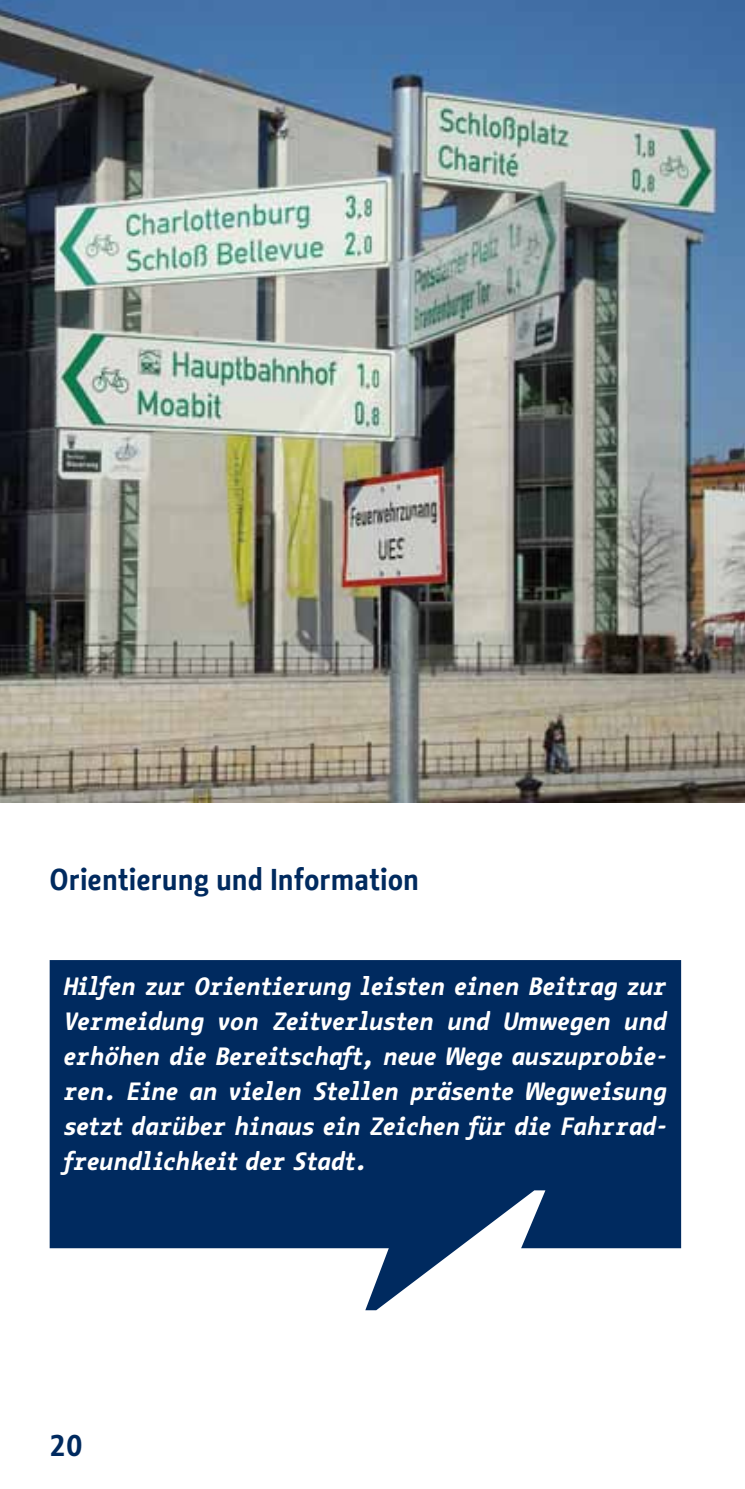
<style>
.page{position:relative;width:745px;height:1489px;background:#fff}
.page>*{position:absolute;margin:0;border:0;box-sizing:border-box;transform-origin:0 0}
._02_01_Innen_Kapitel{font:700 30px "BMF Change";color:#002a5f}
.t1{font:700 30px "BMF Change Letter";color:#002a5f}
._02_05_Innen_Teaser{font:italic 700 25px/35px "BMF Change Letter";color:#fff;text-align:justify}
</style>
<div class="page">
<svg style="left:50px;top:960px;width:630px;height:350px;fill:#002a5f"></svg>
<img style="left:0;top:0;width:744px;height:802px">
<p class="_02_01_Innen_Kapitel" style="left:50px;top:858px;width:370px">Orientierung und Information</p>
<p class="_02_05_Innen_Teaser" style="left:64px;top:967px;width:604px">Hilfen zur Orientierung leisten einen Beitrag zur Vermeidung von Zeitverlusten und Umwegen und erhöhen die Bereitschaft, neue Wege auszuprobie&shy;ren. Eine an vielen Stellen präsente Wegweisung setzt darüber hinaus ein Zeichen für die Fahrrad&shy;freundlichkeit der Stadt.</p>
<p class="t1" style="left:50px;top:1424px;width:34px">20</p>
</div>
